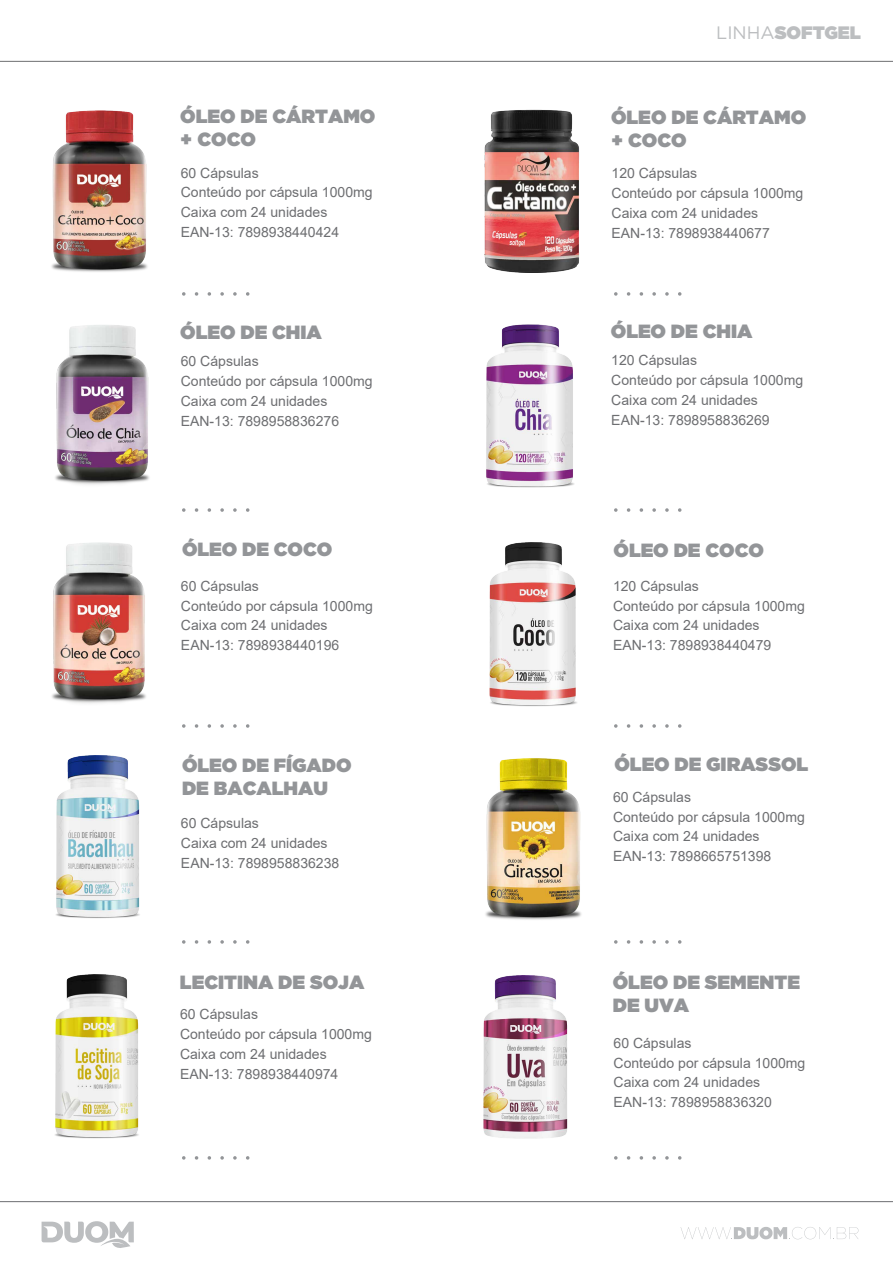
<style>
.page{position:relative;width:893px;height:1263px;background:#fff}
.page>*{position:absolute;margin:0;border:0;box-sizing:border-box;transform-origin:0 0}
.t1{font:900 19.05px/23px "Gotham";color:#939598}
.t2{font:900 18px "Gotham";color:#bcbec0}
.t3{font:14.1px/19.8px "Arial";color:#6d6e71}
.s1{font-weight:400}
</style>
<div class="page">
<hr style="left:0;top:1201px;width:893px;height:1px;background:#6d6e71">
<svg style="left:681px;top:1227px;width:177px;height:12px"></svg>
<svg style="left:42px;top:1221px;width:92px;height:27px"></svg>
<hr style="left:0;top:61px;width:893px;height:1px;background:#6d6e71">
<svg style="left:665px;top:1156px;width:4px;height:3px"></svg>
<svg style="left:614px;top:940px;width:4px;height:4px"></svg>
<svg style="left:627px;top:940px;width:3px;height:4px"></svg>
<svg style="left:640px;top:940px;width:3px;height:4px"></svg>
<svg style="left:652px;top:940px;width:4px;height:4px"></svg>
<svg style="left:665px;top:940px;width:4px;height:4px"></svg>
<svg style="left:678px;top:940px;width:3px;height:4px"></svg>
<svg style="left:614px;top:724px;width:4px;height:4px"></svg>
<svg style="left:627px;top:724px;width:3px;height:4px"></svg>
<svg style="left:640px;top:724px;width:3px;height:4px"></svg>
<svg style="left:652px;top:724px;width:4px;height:4px"></svg>
<svg style="left:665px;top:724px;width:4px;height:4px"></svg>
<svg style="left:678px;top:724px;width:3px;height:4px"></svg>
<svg style="left:614px;top:508px;width:4px;height:4px"></svg>
<svg style="left:627px;top:508px;width:3px;height:4px"></svg>
<svg style="left:640px;top:508px;width:3px;height:4px"></svg>
<svg style="left:652px;top:508px;width:4px;height:4px"></svg>
<svg style="left:665px;top:508px;width:4px;height:4px"></svg>
<svg style="left:678px;top:508px;width:3px;height:4px"></svg>
<svg style="left:614px;top:292px;width:4px;height:4px"></svg>
<svg style="left:627px;top:292px;width:3px;height:4px"></svg>
<svg style="left:640px;top:292px;width:3px;height:4px"></svg>
<svg style="left:652px;top:292px;width:4px;height:4px"></svg>
<svg style="left:665px;top:292px;width:4px;height:4px"></svg>
<svg style="left:678px;top:292px;width:3px;height:4px"></svg>
<svg style="left:233px;top:1156px;width:4px;height:3px"></svg>
<svg style="left:182px;top:940px;width:4px;height:4px"></svg>
<svg style="left:195px;top:940px;width:3px;height:4px"></svg>
<svg style="left:208px;top:940px;width:3px;height:4px"></svg>
<svg style="left:220px;top:940px;width:4px;height:4px"></svg>
<svg style="left:233px;top:940px;width:4px;height:4px"></svg>
<svg style="left:246px;top:940px;width:3px;height:4px"></svg>
<svg style="left:182px;top:724px;width:4px;height:4px"></svg>
<svg style="left:195px;top:724px;width:3px;height:4px"></svg>
<svg style="left:208px;top:724px;width:3px;height:4px"></svg>
<svg style="left:220px;top:724px;width:4px;height:4px"></svg>
<svg style="left:233px;top:724px;width:4px;height:4px"></svg>
<svg style="left:246px;top:724px;width:3px;height:4px"></svg>
<svg style="left:182px;top:508px;width:4px;height:4px"></svg>
<svg style="left:195px;top:508px;width:3px;height:4px"></svg>
<svg style="left:208px;top:508px;width:3px;height:4px"></svg>
<svg style="left:220px;top:508px;width:4px;height:4px"></svg>
<svg style="left:233px;top:508px;width:4px;height:4px"></svg>
<svg style="left:246px;top:508px;width:3px;height:4px"></svg>
<svg style="left:182px;top:292px;width:4px;height:4px"></svg>
<svg style="left:195px;top:292px;width:3px;height:4px"></svg>
<svg style="left:208px;top:292px;width:3px;height:4px"></svg>
<svg style="left:220px;top:292px;width:4px;height:4px"></svg>
<svg style="left:233px;top:292px;width:4px;height:4px"></svg>
<svg style="left:246px;top:292px;width:3px;height:4px"></svg>
<img style="left:55px;top:325px;width:95px;height:160px">
<img style="left:486px;top:324px;width:88px;height:164px">
<img style="left:489px;top:543px;width:88px;height:163px">
<img style="left:52px;top:543px;width:94px;height:161px">
<img style="left:485px;top:758px;width:97px;height:162px">
<img style="left:55px;top:975px;width:84px;height:163px">
<img style="left:56px;top:755px;width:84px;height:163px">
<img style="left:484px;top:109px;width:96px;height:164px">
<img style="left:51px;top:110px;width:97px;height:162px">
<img style="left:483px;top:975px;width:85px;height:163px">
<h1 class="t1" style="left:180px;top:105px;width:197px">ÓLEO DE CÁRTAMO + COCO</h1>
<p class="t3" style="left:181px;top:163px;width:193px">60 Cápsulas<br>Conteúdo por cápsula 1000mg<br>Caixa com 24 unidades<br>EAN-13: 7898938440424</p>
<h1 class="t1" style="left:180px;top:320px;width:143px">ÓLEO DE CHIA</h1>
<p class="t3" style="left:181px;top:351px;width:193px">60 Cápsulas<br>Conteúdo por cápsula 1000mg<br>Caixa com 24 unidades<br>EAN-13: 7898958836276</p>
<h1 class="t1" style="left:182px;top:538px;width:152px">ÓLEO DE COCO</h1>
<p class="t3" style="left:181px;top:576px;width:193px">60 Cápsulas<br>Conteúdo por cápsula 1000mg<br>Caixa com 24 unidades<br>EAN-13: 7898938440196</p>
<h1 class="t1" style="left:182px;top:754px;width:171px">ÓLEO DE FÍGADO<br>DE BACALHAU</h1>
<p class="t3" style="left:181px;top:813px;width:160px">60 Cápsulas<br>Caixa com 24 unidades<br>EAN-13: 7898958836238</p>
<h1 class="t1" style="left:180px;top:970px;width:186px">LECITINA DE SOJA</h1>
<p class="t3" style="left:180px;top:1004px;width:193px">60 Cápsulas<br>Conteúdo por cápsula 1000mg<br>Caixa com 24 unidades<br>EAN-13: 7898938440974</p>
<p class="t2" style="left:716px;top:22px;width:146px"><span class="s1">LINHA</span>SOFTGEL</p>
<h1 class="t1" style="left:611px;top:105px;width:197px">ÓLEO DE CÁRTAMO + COCO</h1>
<p class="t3" style="left:611px;top:163px;width:193px">120 Cápsulas<br>Conteúdo por cápsula 1000mg<br>Caixa com 24 unidades<br>EAN-13: 7898938440677</p>
<h1 class="t1" style="left:611px;top:319px;width:143px">ÓLEO DE CHIA</h1>
<p class="t3" style="left:611px;top:350px;width:193px">120 Cápsulas<br>Conteúdo por cápsula 1000mg<br>Caixa com 24 unidades<br>EAN-13: 7898958836269</p>
<h1 class="t1" style="left:614px;top:538px;width:152px">ÓLEO DE COCO</h1>
<p class="t3" style="left:613px;top:576px;width:193px">120 Cápsulas<br>Conteúdo por cápsula 1000mg<br>Caixa com 24 unidades<br>EAN-13: 7898938440479</p>
<h1 class="t1" style="left:614px;top:752px;width:195px">ÓLEO DE GIRASSOL</h1>
<p class="t3" style="left:613px;top:787px;width:193px">60 Cápsulas<br>Conteúdo por cápsula 1000mg<br>Caixa com 24 unidades<br>EAN-13: 7898665751398</p>
<h1 class="t1" style="left:613px;top:970px;width:189px">ÓLEO DE SEMENTE<br>DE UVA</h1>
<p class="t3" style="left:613px;top:1033px;width:193px">60 Cápsulas<br>Conteúdo por cápsula 1000mg<br>Caixa com 24 unidades<br>EAN-13: 7898958836320</p>
</div>
